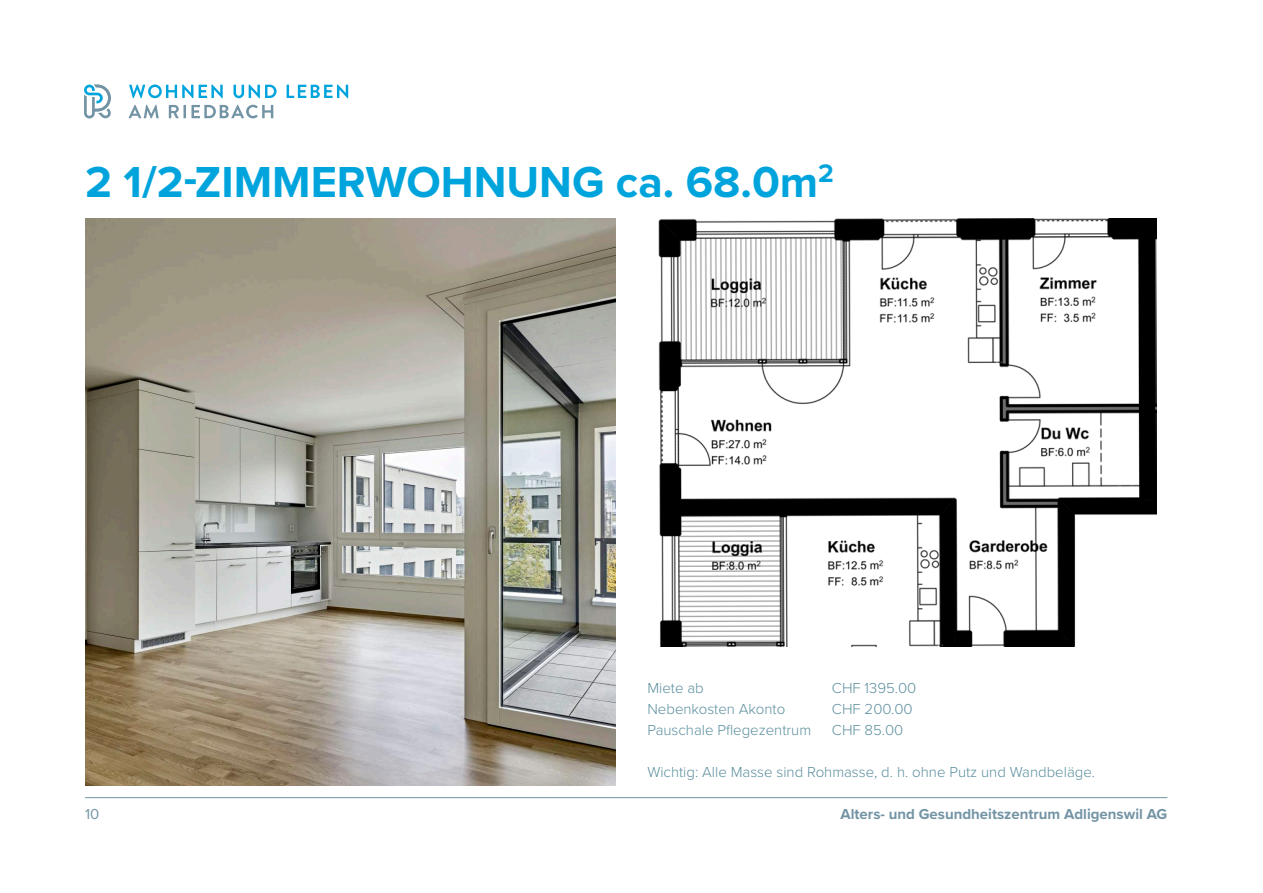
<style>
.page{position:relative;width:1263px;height:893px;background:#fff}
.page>*{position:absolute;margin:0;border:0;box-sizing:border-box;transform-origin:0 0}
.t1{font:700 45px "Proxima Nova";color:#00a4dc}
.t2{font:300 15px "Proxima Nova";color:#5c8f9e}
.t3{font:700 15px "Proxima Nova";color:#7394a5}
.t4{font:15px "Proxima Nova";color:#7394a5}
</style>
<div class="page">
<svg style="left:84px;top:85px;width:27px;height:34px"></svg>
<svg style="left:129px;top:84px;width:64px;height:14px"></svg>
<svg style="left:199px;top:84px;width:24px;height:14px"></svg>
<svg style="left:233px;top:84px;width:44px;height:14px"></svg>
<svg style="left:287px;top:84px;width:61px;height:14px"></svg>
<svg style="left:129px;top:105px;width:30px;height:13px"></svg>
<svg style="left:169px;top:105px;width:104px;height:13px"></svg>
<hr style="left:85px;top:797px;width:1082px;height:1px;background:#7394a5">
<img style="left:85px;top:218px;width:530px;height:567px">
<img style="left:658px;top:218px;width:498px;height:428px">
<h1 class="t1" style="left:85px;top:149px;width:750px">2 1/2-ZIMMERWOHNUNG ca. 68.0m<sup>2</sup></h1>
<p class="t2" style="left:647px;top:677px;width:58px">Miete ab</p>
<p class="t2" style="left:832px;top:677px;width:86px">CHF 1395.00</p>
<p class="t2" style="left:647px;top:698px;width:139px">Nebenkosten Akonto</p>
<p class="t2" style="left:832px;top:698px;width:82px">CHF 200.00</p>
<p class="t2" style="left:647px;top:719px;width:165px">Pauschale Pflegezentrum</p>
<p class="t2" style="left:832px;top:719px;width:73px">CHF 85.00</p>
<p class="t2" style="left:647px;top:761px;width:449px">Wichtig: Alle Masse sind Rohmasse, d. h. ohne Putz und Wandbeläge.</p>
<p class="t4" style="left:85px;top:803px;width:16px">10</p>
<p class="t3" style="left:840px;top:803px;width:328px">Alters- und Gesundheitszentrum Adligenswil AG</p>
</div>
